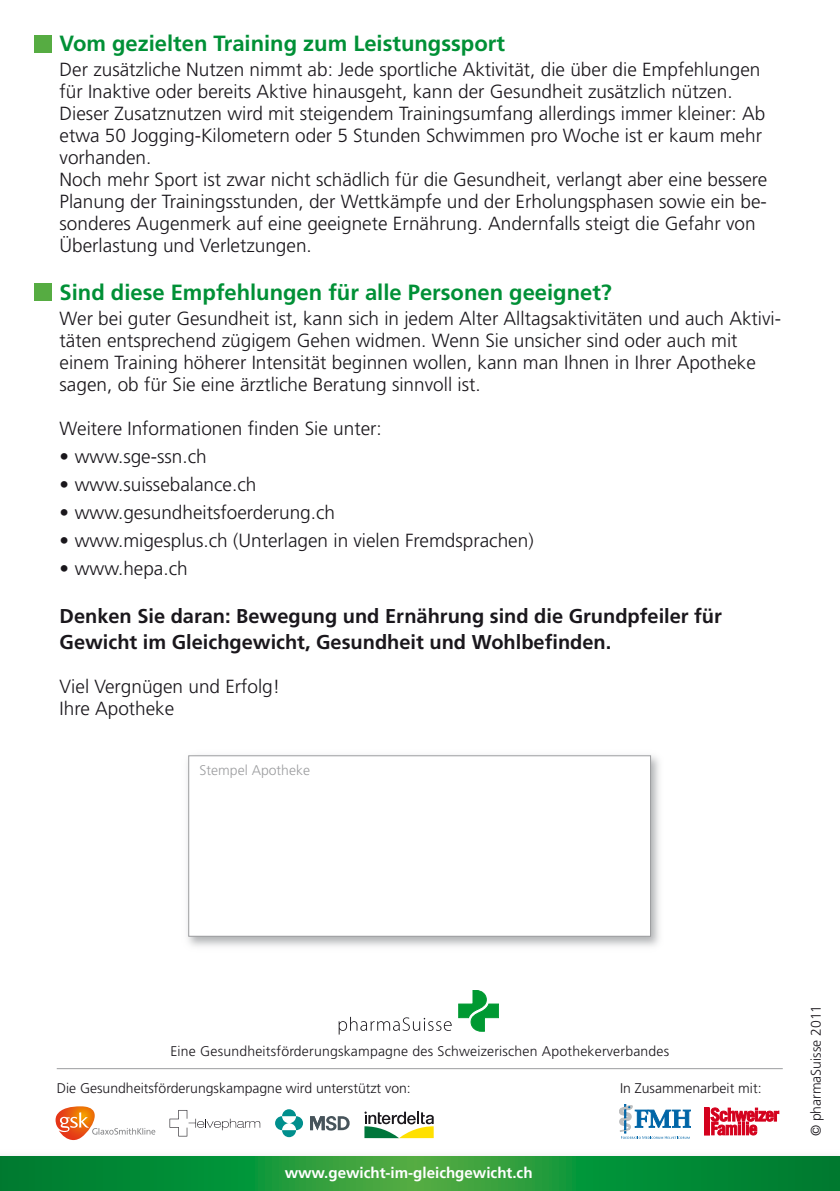
<style>
.page{position:relative;width:840px;height:1191px;background:#fff}
.page>*{position:absolute;margin:0;border:0;box-sizing:border-box;transform-origin:0 0}
.t1{font:700 22px "Frutiger";color:#009036}
.t2{font:700 20px/26px "Frutiger";color:#1a171c}
.t3{font:300 19px/22px "Frutiger";color:#1a171c}
.t4{font:700 15.2px "Frutiger";color:#fff}
.t5{font:300 14px "Frutiger";color:#1a171c}
.t6{font:300 14px "Frutiger";color:#9d9ea0}
</style>
<div class="page">
<div style="left:34px;top:284px;width:17px;height:17px;background:#56ac42"></div>
<div style="left:34px;top:35px;width:17px;height:17px;background:#56ac42"></div>
<img style="left:187px;top:755px;width:472px;height:192px">
<div style="left:189px;top:756px;width:460px;height:179px;background:#fff"></div>
<div style="left:188px;top:755px;width:462px;height:181px;border:1px solid #9d9ea0"></div>
<svg style="left:56px;top:1106px;width:99px;height:34px"></svg>
<svg style="left:169px;top:1110px;width:91px;height:26px"></svg>
<svg style="left:364px;top:1111px;width:69px;height:27px"></svg>
<svg style="left:282px;top:1109px;width:14px;height:7px"></svg>
<svg style="left:282px;top:1130px;width:14px;height:7px"></svg>
<svg style="left:275px;top:1116px;width:13px;height:14px"></svg>
<svg style="left:289px;top:1116px;width:14px;height:14px"></svg>
<svg style="left:310px;top:1116px;width:39px;height:14px"></svg>
<svg style="left:710px;top:1107px;width:68px;height:28px"></svg>
<div style="left:704px;top:1107px;width:5px;height:28px;background:#d4011d"></div>
<svg style="left:619px;top:1104px;width:71px;height:34px"></svg>
<hr style="left:57px;top:1068px;width:725px;height:1px;background:#9d9ea0">
<svg style="left:458px;top:990px;width:40px;height:41px"></svg>
<svg style="left:338px;top:1016px;width:113px;height:18px"></svg>
<img style="left:0;top:1156px;width:839px;height:1px">
<svg style="left:0;top:1157px;width:839px;height:33px;background:#149138"></svg>
<p class="t1" style="left:60px;top:35px;width:446px">Vom gezielten Training zum Leistungssport</p>
<p class="t3" style="left:60px;top:60px;width:709px">Der zusätzliche Nutzen nimmt ab: Jede sportliche Aktivität, die über die Empfehlungen für Inaktive oder bereits Aktive hinausgeht, kann der Gesundheit zusätzlich nützen.<br>Dieser Zusatznutzen wird mit steigendem Trainingsumfang allerdings immer kleiner: Ab etwa 50 Jogging-Kilometern oder 5 Stunden Schwimmen pro Woche ist er kaum mehr vorhanden.<br>Noch mehr Sport ist zwar nicht schädlich für die Gesundheit, verlangt aber eine bessere Planung der Trainingsstunden, der Wettkämpfe und der Erholungsphasen sowie ein be&shy;sonderes Augenmerk auf eine geeignete Ernährung. Andernfalls steigt die Gefahr von Überlastung und Verletzungen.</p>
<p class="t1" style="left:60px;top:283px;width:553px">Sind diese Empfehlungen für alle Personen geeignet?</p>
<p class="t3" style="left:60px;top:309px;width:722px">Wer bei guter Gesundheit ist, kann sich in jedem Alter Alltagsaktivitäten und auch Aktivi&shy;täten entsprechend zügigem Gehen widmen. Wenn Sie unsicher sind oder auch mit einem Training höherer Intensität beginnen wollen, kann man Ihnen in Ihrer Apotheke sagen, ob für Sie eine ärztliche Beratung sinnvoll ist.</p>
<p class="t3" style="left:60px;top:419px;width:323px">Weitere Informationen finden Sie unter:</p>
<p class="t3" style="left:60px;top:447px;width:149px">• www.sge-ssn.ch</p>
<p class="t3" style="left:60px;top:475px;width:198px">• www.suissebalance.ch</p>
<p class="t3" style="left:60px;top:503px;width:277px">• www.gesundheitsfoerderung.ch</p>
<p class="t3" style="left:60px;top:531px;width:475px">• www.migesplus.ch (Unterlagen in vielen Fremdsprachen)</p>
<p class="t3" style="left:60px;top:559px;width:130px">• www.hepa.ch</p>
<p class="t2" style="left:60px;top:604px;width:663px">Denken Sie daran: Bewegung und Ernährung sind die Grundpfeiler für<br>Gewicht im Gleichgewicht, Gesundheit und Wohlbefinden.</p>
<p class="t3" style="left:60px;top:677px;width:222px">Viel Vergnügen und Erfolg!<br>Ihre Apotheke</p>
<p class="t6" style="left:199px;top:765px;width:112px">Stempel Apotheke</p>
<p class="t5" style="left:170px;top:1045px;width:500px">Eine Gesundheitsförderungskampagne des Schweizerischen Apothekerverbandes</p>
<p class="t5" style="left:57px;top:1082px;width:355px">Die Gesundheitsförderungskampagne wird unterstützt von:</p>
<p class="t5" style="left:619px;top:1082px;width:143px">In Zusammenarbeit mit:</p>
<p class="t4" style="left:284px;top:1166px;width:249px">www.gewicht-im-gleichgewicht.ch</p>
<p class="t5" style="left:809px;top:1136px;width:133px;rotate:-90deg">© pharmaSuisse 2011</p>
</div>
